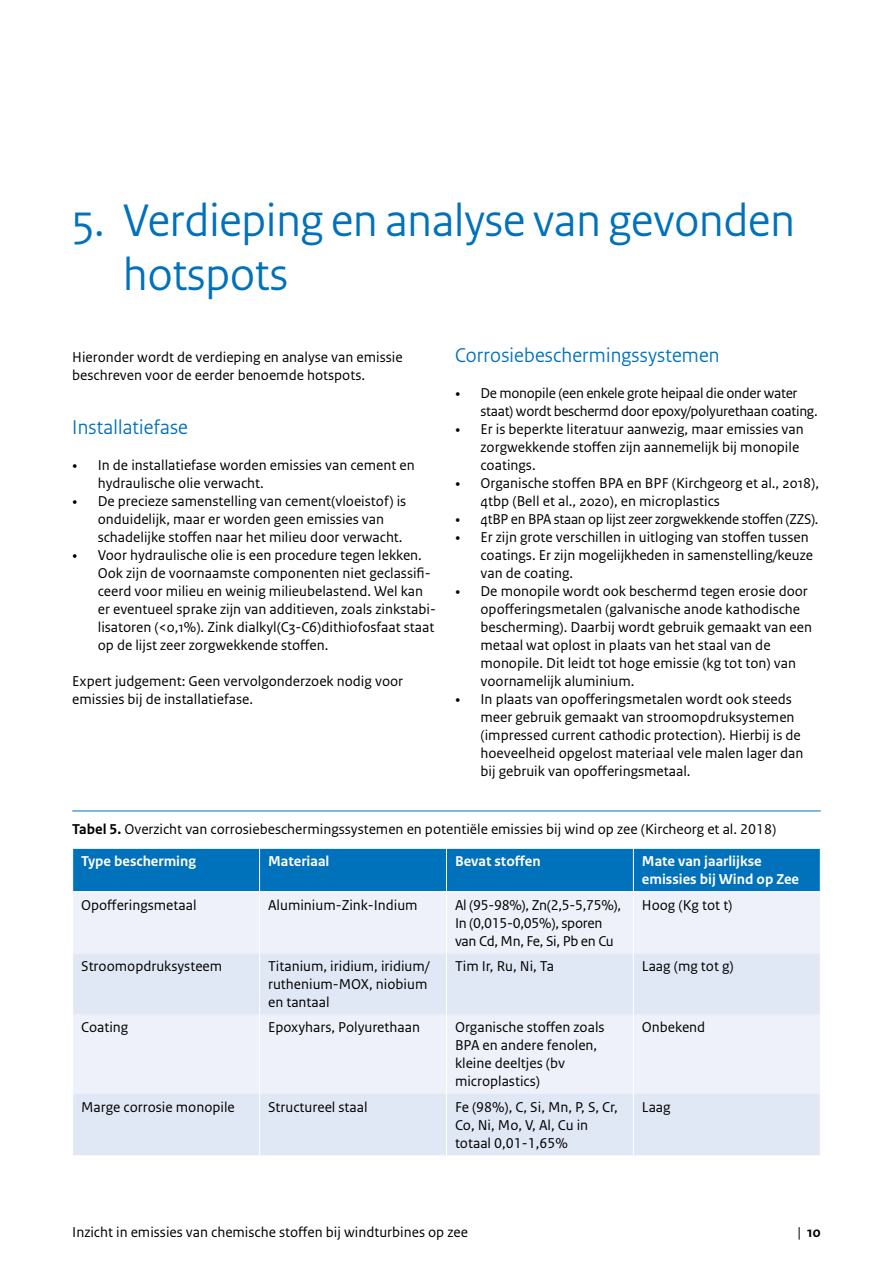
<style>
.page{position:relative;width:893px;height:1263px;background:#fff}
.page>*{position:absolute;margin:0;border:0;box-sizing:border-box;transform-origin:0 0}
.t1{font:48px/54px "Rijksoverheid Sans Heading";color:#0071bb}
.t2{font:21px "Rijksoverheid Sans Heading";letter-spacing:.01em;color:#0071bb}
.t3{font:15px/18px "Rijksoverheid Sans Text";color:#000}
.t4{font:15px/18px "Rijksoverheid Sans Text";letter-spacing:-.02em;color:#000}
.t5{font:700 15px/18px "Rijksoverheid Sans Text";color:#fff}
.t6{font:700 15px "Rijksoverheid Sans Text";color:#000}
.s1{font-family:"Rijksoverheid Serif"}
.s2{font-weight:700}
.s3{font-weight:700;color:#fff}
.s4{font-weight:400}
</style>
<div class="page">
<hr style="left:72px;top:810px;width:749px;height:1px;background:#0071bb">
<div style="left:73px;top:849px;width:747px;height:42px;background:#0071bb"></div>
<div style="left:73px;top:892px;width:747px;height:61px;background:#eef1f9"></div>
<svg style="left:73px;top:953px;width:747px;height:202px;background:#e6ebf6"></svg>
<hr style="left:633px;top:892px;width:1px;height:61px;background:#fff">
<hr style="left:633px;top:953px;width:1px;height:62px;background:#fff">
<hr style="left:633px;top:1015px;width:1px;height:79px;background:#fff">
<hr style="left:633px;top:1094px;width:1px;height:61px;background:#fff">
<hr style="left:259px;top:892px;width:1px;height:61px;background:#fff">
<hr style="left:446px;top:892px;width:1px;height:61px;background:#fff">
<hr style="left:259px;top:953px;width:1px;height:62px;background:#fff">
<hr style="left:446px;top:953px;width:1px;height:62px;background:#fff">
<hr style="left:259px;top:1015px;width:1px;height:79px;background:#fff">
<hr style="left:446px;top:1015px;width:1px;height:79px;background:#fff">
<hr style="left:259px;top:1094px;width:1px;height:61px;background:#fff">
<hr style="left:446px;top:1094px;width:1px;height:61px;background:#fff">
<hr style="left:259px;top:849px;width:1px;height:42px;background:#fff">
<hr style="left:446px;top:849px;width:1px;height:42px;background:#fff">
<hr style="left:633px;top:849px;width:1px;height:42px;background:#fff">
<h1 class="t1" style="left:123px;top:194px;width:673px;text-indent:-51px">5. Verdieping en analyse van gevonden hotspots</h1>
<p class="t3" style="left:72px;top:348px;width:332px">Hieronder wordt de verdieping en analyse van emissie beschreven voor de eerder benoemde hotspots.</p>
<h2 class="t2" style="left:72px;top:415px;width:117px">Installatiefase</h2>
<p class="t3" style="left:98px;top:456px;width:318px;text-indent:-26px"><span class="s1">•</span> In de installatiefase worden emissies van cement en hydraulische olie verwacht.</p>
<p class="t3" style="left:98px;top:492px;width:310px;text-indent:-26px"><span class="s1">•</span> De precieze samenstelling van cement(vloeistof) is onduidelijk, maar er worden geen emissies van schadelijke stoffen naar het milieu door verwacht.</p>
<p class="t3" style="left:98px;top:546px;width:340px;text-indent:-26px"><span class="s1">•</span> Voor hydraulische olie is een procedure tegen lekken.<br>Ook zijn de voornaamste componenten niet geclassifi&shy;ceerd voor milieu en weinig milieubelastend. Wel kan er eventueel sprake zijn van additieven, zoals zinkstabi&shy;lisatoren (&lt;0,1%). Zink dialkyl(C3-C6)dithiofosfaat staat op de lijst zeer zorgwekkende stoffen.</p>
<p class="t3" style="left:72px;top:672px;width:332px">Expert judgement: Geen vervolgonderzoek nodig voor emissies bij de installatiefase.</p>
<h2 class="t2" style="left:455px;top:343px;width:266px">Corrosiebeschermingssystemen</h2>
<p class="t4" style="left:480px;top:384px;width:339px;text-indent:-26px"><span class="s1">•</span> De monopile (een enkele grote heipaal die onder water staat) wordt beschermd door epoxy/polyurethaan coating.</p>
<p class="t3" style="left:480px;top:420px;width:325px;text-indent:-26px"><span class="s1">•</span> Er is beperkte literatuur aanwezig, maar emissies van zorgwekkende stoffen zijn aannemelijk bij monopile coatings.</p>
<p class="t3" style="left:480px;top:474px;width:340px;text-indent:-26px"><span class="s1">•</span> Organische stoffen BPA en BPF (Kirchgeorg et al., 2018),<br>4tbp (Bell et al., 2020), en microplastics</p>
<p class="t4" style="left:455px;top:510px;width:365px"><span class="s1">•</span> 4tBP en BPA staan op lijst zeer zorgwekkende stoffen (ZZS).</p>
<p class="t3" style="left:480px;top:528px;width:334px;text-indent:-26px"><span class="s1">•</span> Er zijn grote verschillen in uitloging van stoffen tussen coatings. Er zijn mogelijkheden in samenstelling/keuze van de coating.</p>
<p class="t3" style="left:480px;top:582px;width:333px;text-indent:-26px"><span class="s1">•</span> De monopile wordt ook beschermd tegen erosie door opofferingsmetalen (galvanische anode kathodische bescherming). Daarbij wordt gebruik gemaakt van een metaal wat oplost in plaats van het staal van de monopile. Dit leidt tot hoge emissie (kg tot ton) van voornamelijk aluminium.</p>
<p class="t3" style="left:480px;top:690px;width:324px;text-indent:-26px"><span class="s1">•</span> In plaats van opofferingsmetalen wordt ook steeds meer gebruik gemaakt van stroomopdruksystemen (impressed current cathodic protection). Hierbij is de hoeveelheid opgelost materiaal vele malen lager dan bij gebruik van opofferingsmetaal.</p>
<p class="t3" style="left:81px;top:813px;width:697px;line-height:32.2px;text-indent:-9px"><span class="s2">Tabel 5.</span> Overzicht van corrosiebeschermingssystemen en potentiële emissies bij wind op zee (Kircheorg et al. 2018)<br><span class="s3">Type bescherming</span></p>
<p class="t5" style="left:268px;top:852px;width:63px">Materiaal</p>
<p class="t5" style="left:455px;top:852px;width:87px">Bevat stoffen</p>
<p class="t5" style="left:642px;top:852px;width:159px">Mate van jaarlijkse emissies bij Wind op Zee</p>
<p class="t3" style="left:81px;top:896px;width:117px">Opofferingsmetaal</p>
<p class="t3" style="left:268px;top:896px;width:151px">Aluminium-Zink-Indium</p>
<p class="t4" style="left:455px;top:896px;width:168px">Al (95-98%), Zn(2,5-5,75%),<br>In (0,015-0,05%), sporen van Cd, Mn, Fe, Si, Pb en Cu</p>
<p class="t3" style="left:642px;top:896px;width:92px">Hoog (Kg tot t)</p>
<p class="t3" style="left:81px;top:957px;width:143px">Stroomopdruksysteem</p>
<p class="t3" style="left:268px;top:957px;width:163px">Titanium, iridium, iridium/ ruthenium-MOX, niobium en tantaal</p>
<p class="t3" style="left:455px;top:957px;width:101px">Tim Ir, Ru, Ni, Ta</p>
<p class="t3" style="left:642px;top:957px;width:93px">Laag (mg tot g)</p>
<p class="t3" style="left:81px;top:1019px;width:49px">Coating</p>
<p class="t3" style="left:268px;top:1019px;width:153px">Epoxyhars, Polyurethaan</p>
<p class="t3" style="left:455px;top:1019px;width:151px">Organische stoffen zoals<br>BPA en andere fenolen, kleine deeltjes (bv microplastics)</p>
<p class="t3" style="left:642px;top:1019px;width:65px">Onbekend</p>
<p class="t3" style="left:81px;top:1098px;width:155px">Marge corrosie monopile</p>
<p class="t3" style="left:268px;top:1098px;width:101px">Structureel staal</p>
<p class="t3" style="left:455px;top:1098px;width:164px">Fe (98%), C, Si, Mn, P, S, Cr,<br>Co, Ni, Mo, V, Al, Cu in totaal 0,01-1,65%</p>
<p class="t3" style="left:642px;top:1098px;width:30px">Laag</p>
<p class="t3" style="left:72px;top:1223px;width:397px">Inzicht in emissies van chemische stoffen bij windturbines op zee</p>
<p class="t6" style="left:797px;top:1223px;width:25px"><span class="s4">|</span> 10</p>
</div>
